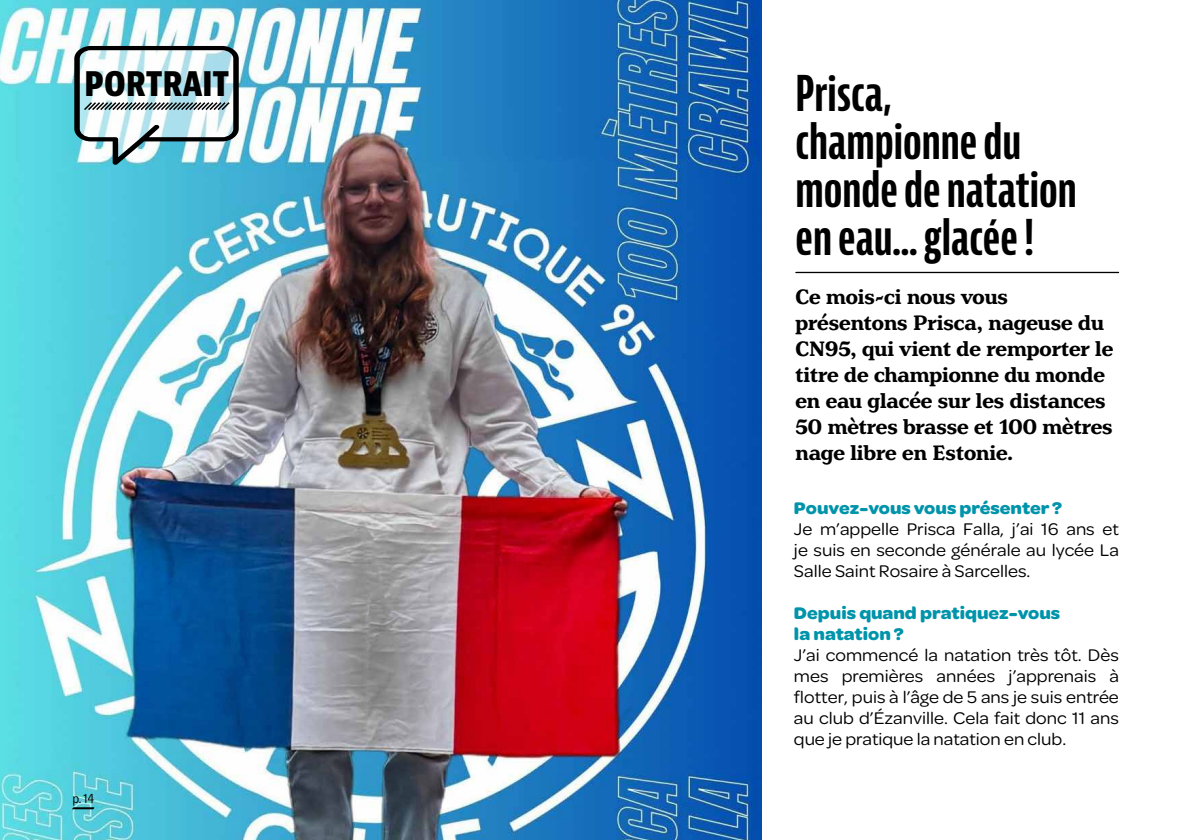
<style>
.page{position:relative;width:1191px;height:840px;background:#fff}
.page>*{position:absolute;margin:0;border:0;box-sizing:border-box;transform-origin:0 0}
.t1{font:700 extra-condensed 48px/48px "Bernina Sans";color:#000}
.t2{font:700 condensed 36px "Bernina Sans";letter-spacing:-.01em;color:#000}
.t3{font:700 22px/26px "Henriette";color:#000}
.t4{font:18px/21px "Omnes";color:#000;text-align:justify;scale:1.06 1}
.t5{font:700 18px/21px "Omnes";color:#0094aa;scale:1.06 1}
.t6{font:14px "Omnes Narrow";color:#000}
</style>
<div class="page">
<img style="left:0;top:0;width:762px;height:839px">
<svg style="left:72px;top:806px;width:23px;height:3px"></svg>
<svg style="left:795px;top:271px;width:324px;height:2px"></svg>
<svg style="left:74px;top:46px;width:165px;height:119px"></svg>
<h2 class="t2" style="left:84px;top:61px;width:147px">PORTRAIT</h2>
<p class="t6" style="left:72px;top:789px;width:23px">p. 14</p>
<h1 class="t1" style="left:795px;top:71px;width:283px">Prisca, championne du monde de natation en eau… glacée !</h1>
<p class="t3" style="left:795px;top:284px;width:319px">Ce mois-ci nous vous présentons Prisca, nageuse du<br>CN95, qui vient de remporter le titre de championne du monde en eau glacée sur les distances<br>50 mètres brasse et 100 mètres nage libre en Estonie.</p>
<p class="t5" style="left:794px;top:495px;width:254px">Pouvez-vous vous présenter ?</p>
<p class="t4" style="left:794px;top:517px;width:308px">Je m’appelle Prisca Falla, j’ai 16 ans et je suis en seconde générale au lycée La Salle Saint Rosaire à Sarcelles.</p>
<p class="t5" style="left:794px;top:600px;width:253px">Depuis quand pratiquez-vous la natation ?</p>
<p class="t4" style="left:794px;top:643px;width:308px">J’ai commencé la natation très tôt. Dès mes premières années j’apprenais à flotter, puis à l’âge de 5 ans je suis entrée au club d’Ézanville. Cela fait donc 11 ans que je pratique la natation en club.</p>
</div>
